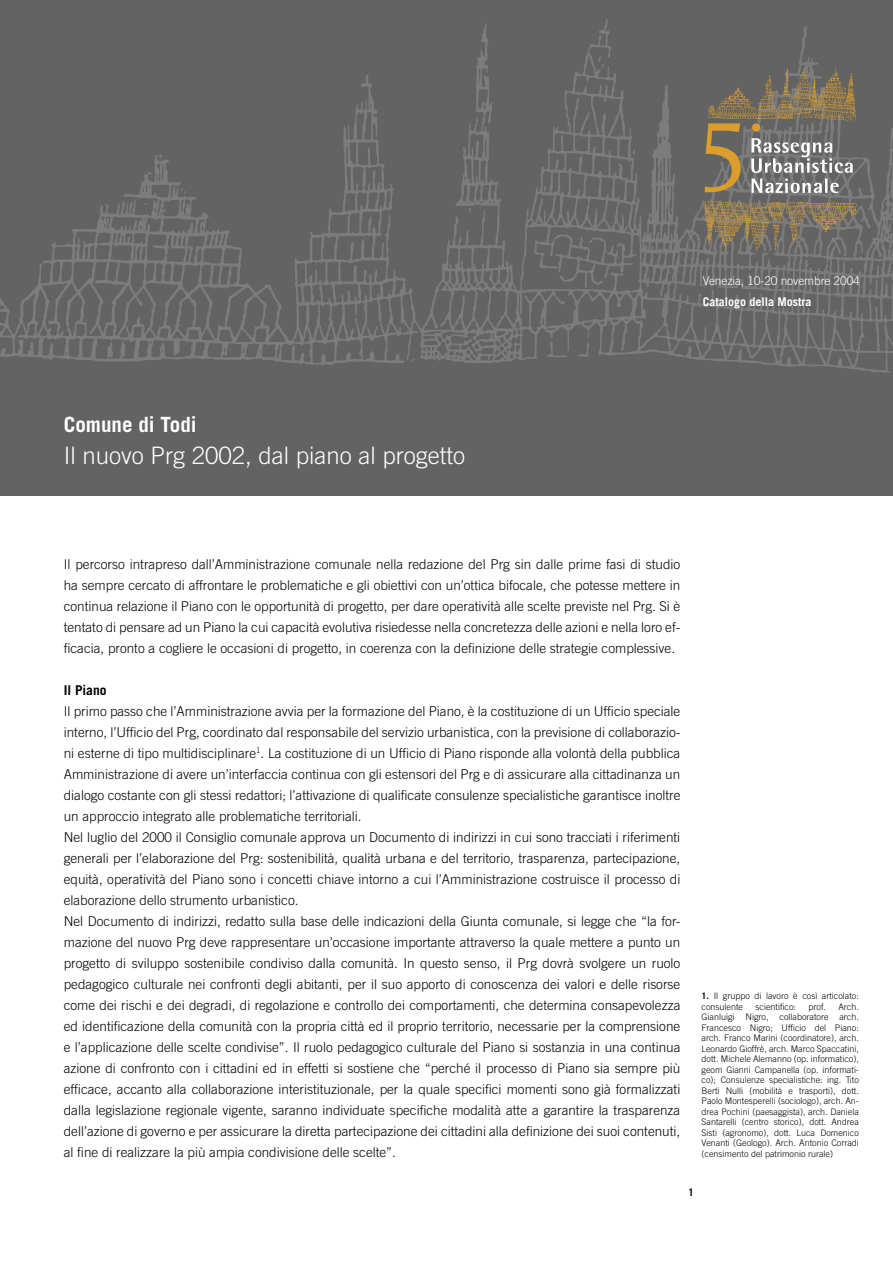
<style>
.page{position:relative;width:893px;height:1263px;background:#fff}
.page>*{position:absolute;margin:0;border:0;box-sizing:border-box;transform-origin:0 0}
.t1{font:300 24px "Trade Gothic";color:#fff}
.t2{font:700 21px "Trade Gothic";color:#fff}
.t3{font:300 13.5px/21px "Trade Gothic";color:#000;text-align:justify}
.t4{font:700 13.5px "Trade Gothic";color:#000}
.t5{font:300 12px "Trade Gothic";letter-spacing:-.01em;color:#fff}
.t6{font:700 12px "Trade Gothic";color:#fff}
.t7{font:700 10.5px "Trade Gothic";color:#000}
.t8{font:300 9px/10.5px "Trade Gothic";color:#000}
.s1{font-weight:700}
</style>
<div class="page">
<div style="left:0;top:0;width:893px;height:495px;background:#636363"></div>
<svg style="left:0;top:19px;width:893px;height:354px"></svg>
<svg style="left:705px;top:201px;width:152px;height:51px"></svg>
<svg style="left:705px;top:67px;width:150px;height:126px"></svg>
<div style="left:752px;top:123px;width:8px;height:8px;background:#db9e2d;border-radius:50%"></div>
<p class="t5" style="left:703px;top:274px;width:159px">Venezia, 10-20 novembre 2004</p>
<p class="t6" style="left:703px;top:294px;width:110px">Catalogo della Mostra</p>
<h2 class="t2" style="left:64px;top:412px;width:135px">Comune di Todi</h2>
<h1 class="t1" style="left:64px;top:441px;width:403px">Il nuovo Prg 2002, dal piano al progetto</h1>
<p class="t3" style="left:64px;top:553px;width:618px">Il percorso intrapreso dall’Amministrazione comunale nella redazione del Prg sin dalle prime fasi di studio ha sempre cercato di affrontare le problematiche e gli obiettivi con un’ottica bifocale, che potesse mettere in continua relazione il Piano con le opportunità di progetto, per dare operatività alle scelte previste nel Prg. Si è tentato di pensare ad un Piano la cui capacità evolutiva risiedesse nella concretezza delle azioni e nella loro ef&shy;ficacia, pronto a cogliere le occasioni di progetto, in coerenza con la definizione delle strategie complessive.</p>
<p class="t4" style="left:64px;top:681px;width:44px">Il Piano</p>
<p class="t3" style="left:64px;top:700px;width:618px;text-align:left">Il primo passo che l’Amministrazione avvia per la formazione del Piano, è la costituzione di un Ufficio speciale interno, l’Ufficio del Prg, coordinato dal responsabile del servizio urbanistica, con la previsione di collaborazio&shy;ni esterne di tipo multidisciplinare<sup>1</sup>. La costituzione di un Ufficio di Piano risponde alla volontà della pubblica Amministrazione di avere un’interfaccia continua con gli estensori del Prg e di assicurare alla cittadinanza un dialogo costante con gli stessi redattori; l’attivazione di qualificate consulenze specialistiche garantisce inoltre un approccio integrato alle problematiche territoriali.<br>Nel luglio del 2000 il Consiglio comunale approva un Documento di indirizzi in cui sono tracciati i riferimenti generali per l’elaborazione del Prg: sostenibilità, qualità urbana e del territorio, trasparenza, partecipazione, equità, operatività del Piano sono i concetti chiave intorno a cui l’Amministrazione costruisce il processo di elaborazione dello strumento urbanistico.<br>Nel Documento di indirizzi, redatto sulla base delle indicazioni della Giunta comunale, si legge che “la for&shy;mazione del nuovo Prg deve rappresentare un’occasione importante attraverso la quale mettere a punto un progetto di sviluppo sostenibile condiviso dalla comunità. In questo senso, il Prg dovrà svolgere un ruolo pedagogico culturale nei confronti degli abitanti, per il suo apporto di conoscenza dei valori e delle risorse come dei rischi e dei degradi, di regolazione e controllo dei comportamenti, che determina consapevolezza ed identificazione della comunità con la propria città ed il proprio territorio, necessarie per la comprensione e l’applicazione delle scelte condivise”. Il ruolo pedagogico culturale del Piano si sostanzia in una continua azione di confronto con i cittadini ed in effetti si sostiene che “perché il processo di Piano sia sempre più efficace, accanto alla collaborazione interistituzionale, per la quale specifici momenti sono già formalizzati dalla legislazione regionale vigente, saranno individuate specifiche modalità atte a garantire la trasparenza dell’azione di governo e per assicurare la diretta partecipazione dei cittadini alla definizione dei suoi contenuti, al fine di realizzare la più ampia condivisione delle scelte”.</p>
<p class="t8" style="left:702px;top:990px;width:159px"><span class="s1">1.</span> Il gruppo di lavoro è così articolato: consulente</p>
<p class="t8" style="left:756px;top:1001px;width:42px">scientifico:</p>
<p class="t8" style="left:808px;top:1001px;width:19px">prof.</p>
<p class="t8" style="left:702px;top:1001px;width:159px;text-align:justify;text-indent:137px">Arch.<br>Gianluigi Nigro, collaboratore arch.<br>Francesco Nigro; Ufficio del Piano: arch. Franco Marini (coordinatore), arch.<br>Leonardo Gioffrè, arch. Marco Spaccatini, dott. Michele Alemanno (op. informatico), geom Gianni Campanella (op. informati&shy;co); Consulenze specialistiche: ing. Tito Berti Nulli (mobilità e trasporti), dott.<br>Paolo Montesperelli (sociologo), arch. An&shy;drea Pochini (paesaggista), arch. Daniela Santarelli (centro storico), dott. Andrea Sisti (agronomo), dott. Luca Domenico Venanti (Geologo). Arch. Antonio Corradi (censimento del patrimonio rurale)</p>
<p class="t7" style="left:688px;top:1186px;width:7px">1</p>
</div>
